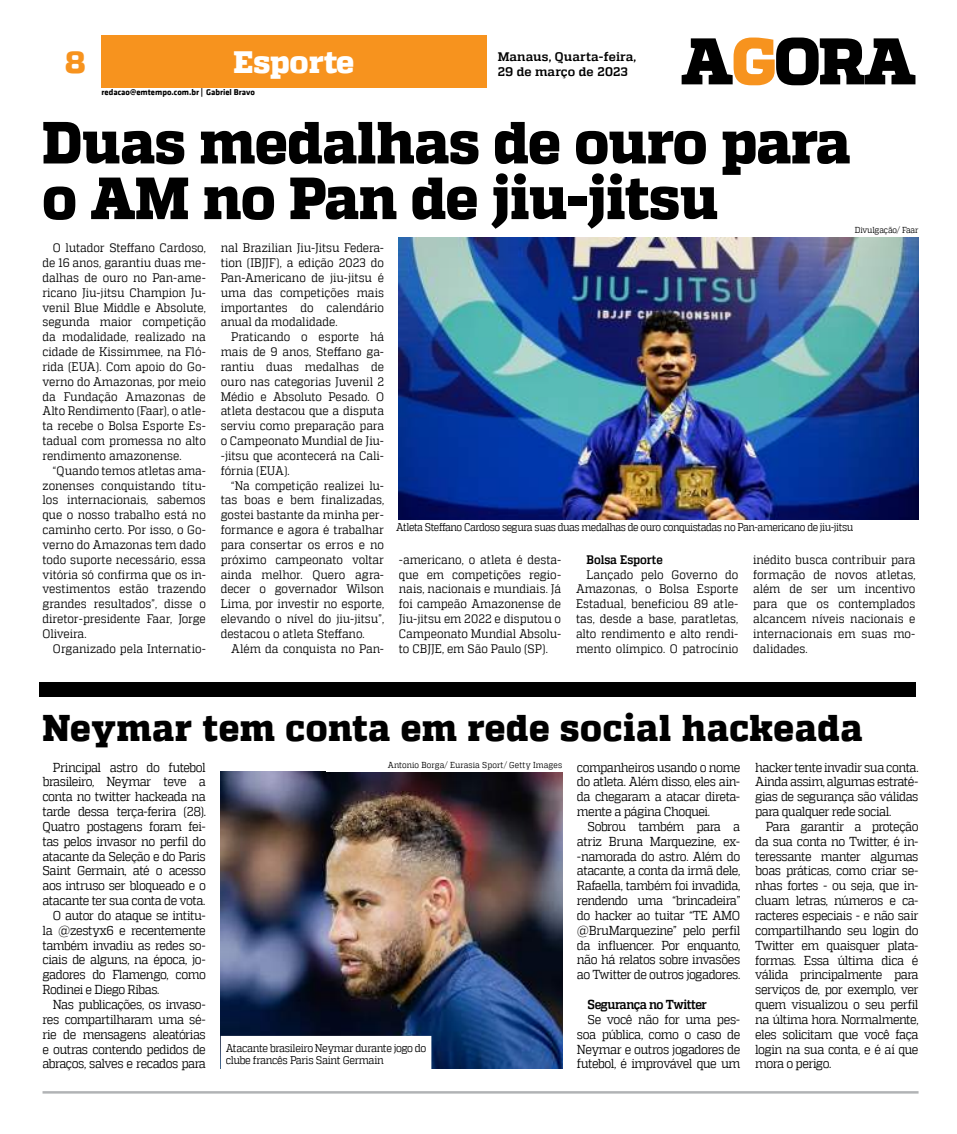
<style>
.page{position:relative;width:957px;height:1134px;background:#fff}
.page>*{position:absolute;margin:0;border:0;box-sizing:border-box;transform-origin:0 0}
.t1{font:800 59.38px/55.6px "MW Quadon";letter-spacing:-.015em;color:#000;scale:.95 1}
.t2{font:800 37.12px "MW Quadon";letter-spacing:.015em;color:#000;scale:.95 1}
.t3{font:800 30.88px "MW Quadon";color:#fff}
.t4{font:800 30.88px "MW Quadon";color:#f7931e}
.t5{font:13px/14.9px "MW Quadon";letter-spacing:-.04em;color:#000;text-align:justify;scale:.9 1}
.t6{font:700 13px "MW Quadon";letter-spacing:-.045em;color:#000;scale:.9 1}
.t7{font:12.38px/14.9px "MW Quadon";letter-spacing:-.005em;color:#000;text-align:justify;scale:.9 1}
.t8{font:700 12.38px "MW Quadon";letter-spacing:.005em;color:#000}
.t9{font:700 12.38px "MW Quadon";letter-spacing:.005em;color:#000;scale:.9 1}
.t10{font:11.12px "MW Quadon";letter-spacing:-.04em;color:#000;scale:.87 1}
.t11{font:11.12px/12.4px "MW Quadon";letter-spacing:-.04em;color:#000;scale:.9 1}
.t12{font:8.62px "MW Quadon";letter-spacing:.005em;color:#000;scale:.9 1}
.t13{font:700 8.62px "MW Klavika Bd";color:#000}
.t14{font:8.62px "MW Quadon";letter-spacing:-.015em;color:#000;scale:.9 1}
.s1{font-size:13px}
</style>
<div class="page">
<img style="left:399px;top:237px;width:519px;height:282px">
<div style="left:102px;top:35px;width:385px;height:53px;background:#f7931e"></div>
<svg style="left:681px;top:38px;width:234px;height:47px"></svg>
<hr style="left:43px;top:1091px;width:875px;height:2px;background:#b1b3b5">
<div style="left:39px;top:682px;width:876px;height:15px;background:#000"></div>
<img style="left:221px;top:771px;width:341px;height:297px">
<div style="left:223px;top:1038px;width:206px;height:30px;background:#fff"></div>
<h3 class="t4" style="left:65px;top:44px;width:22px">8</h3>
<h3 class="t3" style="left:233px;top:44px;width:122px">Esporte</h3>
<p class="t13" style="left:102px;top:86px;width:155px">redacao@emtempo.com.br | Gabriel Bravo</p>
<p class="t8" style="left:498px;top:50px;width:140px">Manaus, Quarta-feira,</p>
<p class="t8" style="left:498px;top:65px;width:132px">29 de março de 2023</p>
<h1 class="t1" style="left:42px;top:116px;width:852px">Duas medalhas de ouro para o AM no Pan de jiu-jitsu</h1>
<p class="t14" style="left:854px;top:225px;width:72px">Divulgação/ Faar</p>
<p class="t7" style="left:42px;top:240px;width:183px;text-indent:11px">O lutador Steffano Cardoso, de 16 anos, garantiu duas me&shy;dalhas de ouro no Pan-ame&shy;ricano Jiu-jitsu Champion Ju&shy;venil Blue Middle e Absolute, segunda maior competição da modalidade, realizado na cidade de Kissimmee, na Fló&shy;rida (EUA). Com apoio do Go&shy;verno do Amazonas, por meio da Fundação Amazonas de Alto Rendimento (Faar), o atle&shy;ta recebe o Bolsa Esporte Es&shy;tadual com promessa no alto rendimento amazonense.</p>
<p class="t7" style="left:42px;top:463px;width:183px;text-indent:11px">“Quando temos atletas ama&shy;zonenses conquistando títu&shy;los internacionais, sabemos que o nosso trabalho está no caminho certo. Por isso, o Go&shy;verno do Amazonas tem dado todo suporte necessário, essa vitória só confirma que os in&shy;vestimentos estão trazendo grandes resultados”, disse o diretor-presidente Faar, Jorge Oliveira.</p>
<p class="t7" style="left:53px;top:641px;width:171px">Organizado pela Internatio-</p>
<p class="t7" style="left:221px;top:240px;width:183px">nal Brazilian Jiu-Jitsu Federa&shy;tion (IBJJF), a edição 2023 do Pan-Americano de jiu-jitsu é uma das competições mais importantes do calendário anual da modalidade.</p>
<p class="t7" style="left:221px;top:329px;width:183px;text-indent:11px">Praticando o esporte há mais de 9 anos, Steffano ga&shy;rantiu duas medalhas de ouro nas categorias Juvenil 2<br>Médio e Absoluto Pesado. O atleta destacou que a disputa serviu como preparação para o Campeonato Mundial de Jiu--jitsu que acontecerá na Cali&shy;fórnia (EUA).</p>
<p class="t7" style="left:221px;top:478px;width:183px;text-indent:11px">“Na competição realizei lu&shy;tas boas e bem finalizadas, gostei bastante da minha per&shy;formance e agora é trabalhar para consertar os erros e no próximo campeonato voltar ainda melhor. Quero agra&shy;decer o governador Wilson Lima, por investir no esporte, elevando o nível do jiu-jitsu”, destacou o atleta Steffano.</p>
<p class="t7" style="left:231px;top:641px;width:171px">Além da conquista no Pan-</p>
<p class="t10" style="left:396px;top:521px;width:527px">Atleta Steffano Cardoso segura suas duas medalhas de ouro conquistadas no Pan-americano de jiu-jitsu</p>
<p class="t7" style="left:399px;top:552px;width:182px">-americano, o atleta é desta&shy;que em competições regio&shy;nais, nacionais e mundiais. Já foi campeão Amazonense de Jiu-jitsu em 2022 e disputou o Campeonato Mundial Absolu&shy;to CBJJE, em São Paulo (SP).</p>
<p class="t9" style="left:586px;top:552px;width:86px">Bolsa Esporte</p>
<p class="t7" style="left:576px;top:567px;width:182px;text-indent:11px">Lançado pelo Governo do Amazonas, o Bolsa Esporte Estadual, beneficiou 89 atle&shy;tas, desde a base, paratletas, alto rendimento e alto rendi&shy;mento olímpico. O patrocínio</p>
<p class="t7" style="left:753px;top:552px;width:182px">inédito busca contribuir para formação de novos atletas, além de ser um incentivo para que os contemplados alcancem níveis nacionais e internacionais em suas mo&shy;dalidades.</p>
<h2 class="t2" style="left:42px;top:706px;width:864px">Neymar tem conta em rede social hackeada</h2>
<p class="t5" style="left:53px;top:759px;width:171px">Principal astro do futebol</p>
<p class="t5" style="left:42px;top:774px;width:183px">brasileiro, Neymar teve a</p>
<p class="t5" style="left:42px;top:789px;width:183px">conta no twitter hackeada na</p>
<p class="t5" style="left:42px;top:804px;width:183px">tarde dessa terça-ferira (28).</p>
<p class="t5" style="left:42px;top:819px;width:183px">Quatro postagens foram fei-</p>
<p class="t5" style="left:42px;top:834px;width:183px">tas pelos invasor no perfil do</p>
<p class="t5" style="left:42px;top:848px;width:183px">atacante da Seleção e do Paris</p>
<p class="t5" style="left:42px;top:863px;width:183px">Saint Germain, até o acesso</p>
<p class="t5" style="left:42px;top:878px;width:183px">aos intruso ser bloqueado e o</p>
<p class="t5" style="left:42px;top:893px;width:183px">atacante ter sua conta de vota.</p>
<p class="t5" style="left:53px;top:908px;width:171px">O autor do ataque se intitu-</p>
<p class="t5" style="left:42px;top:923px;width:183px">la @zestyx6 e recentemente</p>
<p class="t5" style="left:42px;top:937px;width:183px">também invadiu as redes so-</p>
<p class="t5" style="left:42px;top:952px;width:183px">ciais de alguns, na época, jo-</p>
<p class="t5" style="left:42px;top:967px;width:183px">gadores do Flamengo, como</p>
<p class="t5" style="left:42px;top:982px;width:131px">Rodinei e Diego Ribas.</p>
<p class="t5" style="left:53px;top:997px;width:171px">Nas publicações, os invaso-</p>
<p class="t5" style="left:42px;top:1012px;width:183px">res compartilharam uma sé-</p>
<p class="t5" style="left:42px;top:1027px;width:183px">rie de mensagens aleatórias</p>
<p class="t5" style="left:42px;top:1041px;width:183px">e outras contendo pedidos de</p>
<p class="t5" style="left:42px;top:1056px;width:183px">abraços, salves e recados para</p>
<p class="t12" style="left:388px;top:760px;width:393px">Antonio Borga/ Eurasia Sport/ Getty Images <span class="s1">companheiros usando o nome</span></p>
<p class="t5" style="left:577px;top:774px;width:183px">do atleta. Além disso, eles ain&shy;da chegaram a atacar direta&shy;mente a página Choquei.</p>
<p class="t5" style="left:577px;top:819px;width:183px;text-indent:11px">Sobrou também para a atriz Bruna Marquezine, ex--namorada do astro. Além do atacante, a conta da irmã dele, Rafaella, também foi invadida, rendendo uma “brincadeira” do hacker ao tuitar “TE AMO @BruMarquezine” pelo perfil da influencer. Por enquanto, não há relatos sobre invasões ao Twitter de outros jogadores.</p>
<p class="t6" style="left:587px;top:997px;width:134px">Segurança no Twitter</p>
<p class="t5" style="left:577px;top:1012px;width:183px;text-indent:11px">Se você não for uma pes&shy;soa pública, como o caso de Neymar e outros jogadores de futebol, é improvável que um</p>
<p class="t5" style="left:755px;top:759px;width:183px">hacker tente invadir sua conta.<br>Ainda assim, algumas estraté&shy;gias de segurança são válidas para qualquer rede social.</p>
<p class="t5" style="left:755px;top:819px;width:183px;text-indent:11px">Para garantir a proteção da sua conta no Twitter, é in&shy;teressante manter algumas boas práticas, como criar se&shy;nhas fortes - ou seja, que in&shy;cluam letras, números e ca&shy;racteres especiais - e não sair compartilhando seu login do Twitter em quaisquer plata&shy;formas. Essa última dica é válida principalmente para serviços de, por exemplo, ver quem visualizou o seu perfil na última hora. Normalmente, eles solicitam que você faça login na sua conta, e é aí que mora o perigo.</p>
<p class="t11" style="left:226px;top:1041px;width:224px">Atacante brasileiro Neymar durante jogo do clube francês Paris Saint Germain</p>
</div>
